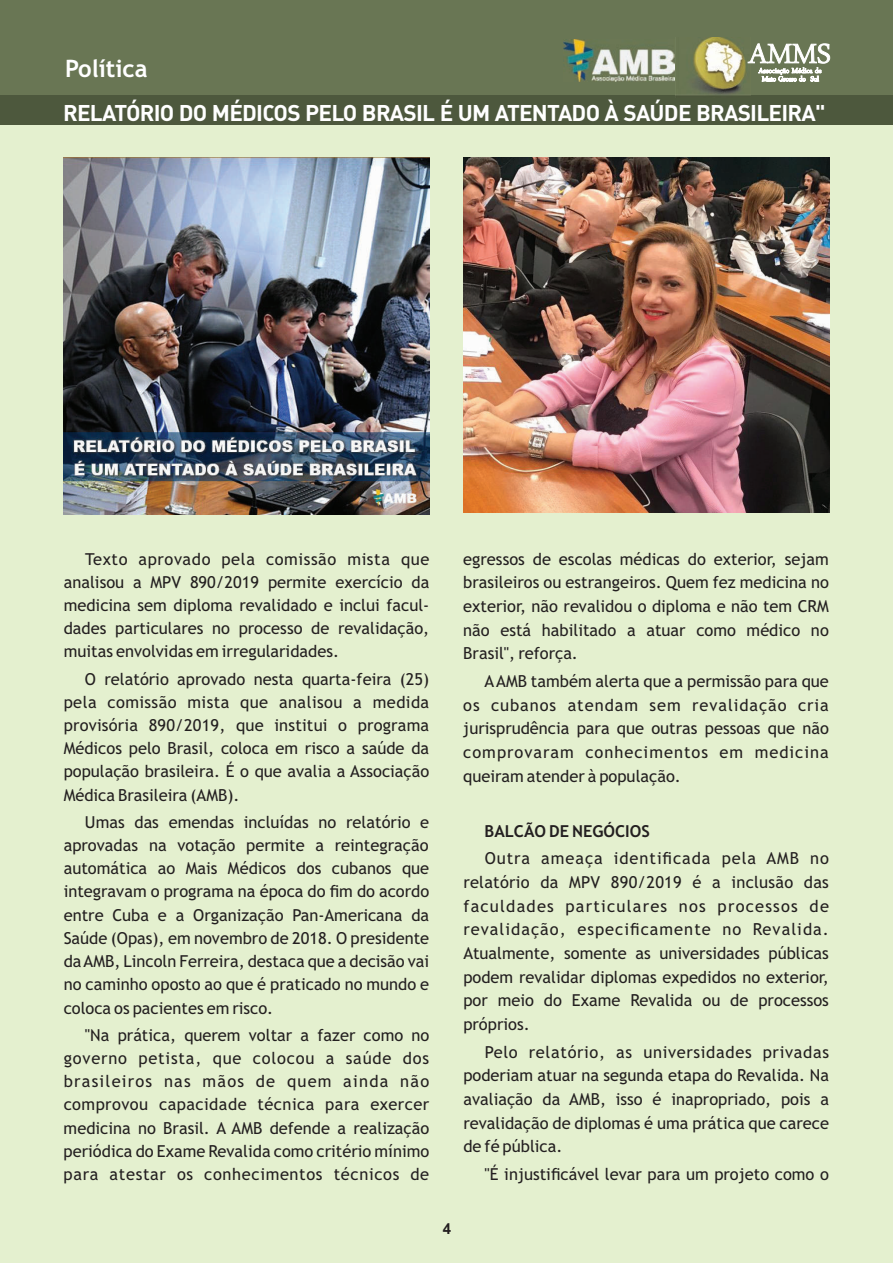
<style>
.page{position:relative;width:893px;height:1263px;background:#e4f0cf}
.page>*{position:absolute;margin:0;border:0;box-sizing:border-box;transform-origin:0 0}
.t1{font:700 24px "Trebuchet MS";color:#fff}
.t2{font:22.5px "DIN Bold Alternate";letter-spacing:-.035em;color:#fff}
.t3{font:16.5px/23.2px "Trebuchet MS";color:#231f20;text-align:justify}
.t4{font:700 16.5px "Trebuchet MS";color:#231f20}
.t5{font:700 15px "Arial";color:#231f20}
</style>
<div class="page">
<div style="left:0;top:95px;width:893px;height:30px;background:#4d583d"></div>
<div style="left:0;top:0;width:893px;height:95px;background:#697654"></div>
<img style="left:563px;top:39px;width:111px;height:43px">
<img style="left:675px;top:37px;width:73px;height:59px">
<svg style="left:748px;top:43px;width:82px;height:53px"></svg>
<img style="left:64px;top:157px;width:365px;height:357px">
<img style="left:463px;top:157px;width:366px;height:356px">
<h1 class="t1" style="left:65px;top:59px;width:84px">Política</h1>
<h2 class="t2" style="left:63px;top:104px;width:764px">RELATÓRIO DO MÉDICOS PELO BRASIL É UM ATENTADO À SAÚDE BRASILEIRA"</h2>
<p class="t3" style="left:64px;top:548px;width:367px;text-indent:21px">Texto aprovado pela comissão mista que analisou a MPV 890/2019 permite exercício da medicina sem diploma revalidado e inclui facul&shy;dades particulares no processo de revalidação, muitas envolvidas em irregularidades.</p>
<p class="t3" style="left:64px;top:668px;width:367px;text-indent:21px">O relatório aprovado nesta quarta-feira (25) pela comissão mista que analisou a medida provisória 890/2019, que institui o programa Médicos pelo Brasil, coloca em risco a saúde da população brasileira. É o que avalia a Associação Médica Brasileira (AMB).</p>
<p class="t3" style="left:64px;top:812px;width:367px;text-indent:21px">Umas das emendas incluídas no relatório e aprovadas na votação permite a reintegração automática ao Mais Médicos dos cubanos que integravam o programa na época do fim do acordo entre Cuba e a Organização Pan-Americana da Saúde (Opas), em novembro de 2018. O presidente da AMB, Lincoln Ferreira, destaca que a decisão vai no caminho oposto ao que é praticado no mundo e coloca os pacientes em risco.</p>
<p class="t3" style="left:64px;top:1024px;width:367px;text-indent:21px">"Na prática, querem voltar a fazer como no governo petista, que colocou a saúde dos brasileiros nas mãos de quem ainda não comprovou capacidade técnica para exercer medicina no Brasil. A AMB defende a realização periódica do Exame Revalida como critério mínimo para atestar os conhecimentos técnicos de</p>
<p class="t3" style="left:463px;top:548px;width:367px;line-height:23.7px">egressos de escolas médicas do exterior, sejam brasileiros ou estrangeiros. Quem fez medicina no exterior, não revalidou o diploma e não tem CRM não está habilitado a atuar como médico no Brasil", reforça.</p>
<p class="t3" style="left:463px;top:671px;width:367px;line-height:23.7px;text-indent:21px">A AMB também alerta que a permissão para que os cubanos atendam sem revalidação cria jurisprudência para que outras pessoas que não comprovaram conhecimentos em medicina queiram atender à população.</p>
<p class="t4" style="left:484px;top:824px;width:167px">BALCÃO DE NEGÓCIOS</p>
<p class="t3" style="left:463px;top:848px;width:367px;line-height:23.7px;text-indent:21px">Outra ameaça identificada pela AMB no relatório da MPV 890/2019 é a inclusão das faculdades particulares nos processos de revalidação, especificamente no Revalida.<br>Atualmente, somente as universidades públicas podem revalidar diplomas expedidos no exterior, por meio do Exame Revalida ou de processos próprios.</p>
<p class="t3" style="left:463px;top:1041px;width:367px;line-height:23.7px;text-indent:21px">Pelo relatório, as universidades privadas poderiam atuar na segunda etapa do Revalida. Na avaliação da AMB, isso é inapropriado, pois a revalidação de diplomas é uma prática que carece de fé pública.</p>
<p class="t3" style="left:484px;top:1164px;width:346px">"É injustificável levar para um projeto como o</p>
<p class="t5" style="left:443px;top:1223px;width:10px">4</p>
</div>
